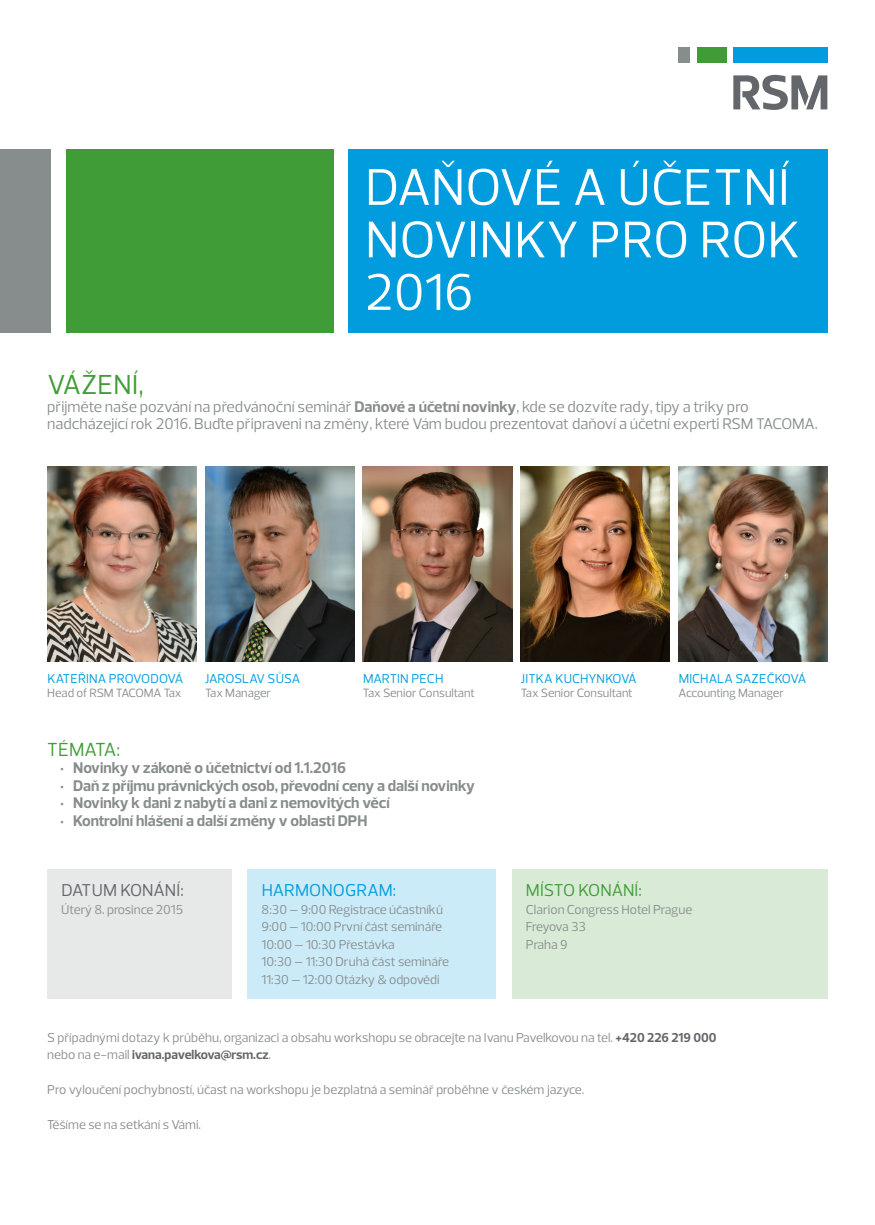
<style>
.page{position:relative;width:875px;height:1225px;background:#fff}
.page>*{position:absolute;margin:0;border:0;box-sizing:border-box;transform-origin:0 0}
.t1{font:52.5px/52.5px "Prelo";color:#fff}
.Head{font:28px "Prelo";letter-spacing:.015em;color:#409c36}
.TXT_mezit_green{font:19.25px "Prelo";letter-spacing:-.005em;color:#409c36}
.TXT_mezit_green-2{font:17.5px "Prelo";color:#009cde}
.TXT_mezit_green-3{font:17.5px "Prelo";letter-spacing:-.005em;color:#409c36}
.TXT_mezit_green-4{font:17.5px "Prelo";letter-spacing:-.005em;color:#63666b}
.Perex{font:15.75px/17.5px "Prelo";color:#878c8c}
.t2{font:700 15.75px "Prelo";color:#878c8c}
.TXT{font:13.12px/17.5px "Prelo";color:#878c8c}
.jmeno{font:13.12px "Prelo";letter-spacing:-.005em;color:#009cde}
.TXT-2{font:13.12px/17.5px "Prelo";letter-spacing:-.055em;color:#878c8c}
.funkce{font:12.25px "Prelo";color:#878c8c}
.s1{font-weight:700}
.s2{font-weight:700;color:#63666b}
</style>
<div class="page">
<div style="left:733px;top:47px;width:94px;height:16px;background:#009cde"></div>
<div style="left:678px;top:47px;width:12px;height:16px;background:#878c8c"></div>
<div style="left:697px;top:47px;width:30px;height:16px;background:#409c36"></div>
<svg style="left:733px;top:75px;width:94px;height:35px"></svg>
<div style="left:0;top:149px;width:50px;height:183px;background:#878c8c"></div>
<div style="left:66px;top:149px;width:267px;height:183px;background:#409c36"></div>
<div style="left:348px;top:149px;width:480px;height:183px;background:#009cde"></div>
<div style="left:248px;top:869px;width:248px;height:130px;background:#ccebf8"></div>
<div style="left:512px;top:869px;width:316px;height:130px;background:#d9ebd7"></div>
<img style="left:47px;top:467px;width:149px;height:194px">
<img style="left:205px;top:467px;width:149px;height:194px">
<img style="left:363px;top:467px;width:149px;height:194px">
<img style="left:521px;top:467px;width:149px;height:194px">
<img style="left:679px;top:467px;width:149px;height:194px">
<div style="left:47px;top:869px;width:185px;height:130px;background:#e7e8e8"></div>
<p class="t1" style="left:365px;top:161px;width:437px">DAŇOVÉ A ÚČETNÍ<br>NOVINKY PRO ROK<br>2016</p>
<p class="Head" style="left:47px;top:367px;width:98px">VÁŽENÍ,</p>
<p class="Perex" style="left:47px;top:398px;width:772px">přijměte naše pozvání na předvánoční seminář <span class="s1">Daňové a účetní novinky</span>, kde se dozvíte rady, tipy a triky pro nadcházející rok 2016. Buďte připraveni na změny, které Vám budou prezentovat daňoví a účetní experti RSM TACOMA.</p>
<p class="jmeno" style="left:47px;top:671px;width:138px">KATEŘINA PROVODOVÁ</p>
<p class="funkce" style="left:47px;top:686px;width:136px">Head of RSM TACOMA Tax</p>
<p class="jmeno" style="left:205px;top:671px;width:97px">JAROSLAV SŮSA</p>
<p class="funkce" style="left:205px;top:686px;width:68px">Tax Manager</p>
<p class="jmeno" style="left:363px;top:671px;width:82px">MARTIN PECH</p>
<p class="funkce" style="left:363px;top:686px;width:114px">Tax Senior Consultant</p>
<p class="jmeno" style="left:521px;top:671px;width:117px">JITKA KUCHYNKOVÁ</p>
<p class="funkce" style="left:521px;top:686px;width:114px">Tax Senior Consultant</p>
<p class="jmeno" style="left:679px;top:671px;width:129px">MICHALA SAZEČKOVÁ</p>
<p class="funkce" style="left:679px;top:686px;width:107px">Accounting Manager</p>
<p class="TXT_mezit_green" style="left:47px;top:738px;width:75px">TÉMATA:</p>
<p class="t2" style="left:60px;top:758px;width:288px">• Novinky v zákoně o účetnictví od 1.1.2016</p>
<p class="t2" style="left:60px;top:776px;width:417px">• Daň z příjmu právnických osob, převodní ceny a další novinky</p>
<p class="t2" style="left:60px;top:793px;width:331px">• Novinky k dani z nabytí a dani z nemovitých věcí</p>
<p class="t2" style="left:60px;top:811px;width:309px">• Kontrolní hlášení a další změny v oblasti DPH</p>
<p class="TXT_mezit_green-4" style="left:61px;top:879px;width:124px">DATUM KONÁNÍ:</p>
<p class="TXT" style="left:61px;top:900px;width:123px">Úterý 8. prosince 2015</p>
<p class="TXT_mezit_green-2" style="left:262px;top:879px;width:136px">HARMONOGRAM:</p>
<p class="TXT" style="left:262px;top:900px;width:183px">8:30 – 9:00 Registrace účastníků</p>
<p class="TXT" style="left:262px;top:918px;width:182px">9:00 – 10:00 První část semináře</p>
<p class="TXT" style="left:262px;top:935px;width:135px">10:00 – 10:30 Přestávka</p>
<p class="TXT" style="left:262px;top:953px;width:189px">10:30 – 11:30 Druhá část semináře</p>
<p class="TXT" style="left:262px;top:970px;width:180px">11:30 – 12:00 Otázky &amp; odpovědi</p>
<p class="TXT_mezit_green-3" style="left:526px;top:879px;width:118px">MÍSTO KONÁNÍ:</p>
<p class="TXT" style="left:526px;top:900px;width:168px">Clarion Congress Hotel Prague</p>
<p class="TXT-2" style="left:526px;top:918px;width:62px">Freyova 33<br>Praha 9</p>
<p class="TXT" style="left:47px;top:1029px;width:671px">S případnými dotazy k průběhu, organizaci a obsahu workshopu se obracejte na Ivanu Pavelkovou na tel. <span class="s2">+420 226 219 000 </span>nebo na e-mail <span class="s2">ivana.pavelkova@rsm.cz</span>.</p>
<p class="TXT" style="left:47px;top:1081px;width:539px">Pro vyloučení pochybností, účast na workshopu je bezplatná a seminář proběhne v českém jazyce.</p>
<p class="TXT" style="left:47px;top:1116px;width:155px">Těšíme se na setkání s Vámi.</p>
</div>
